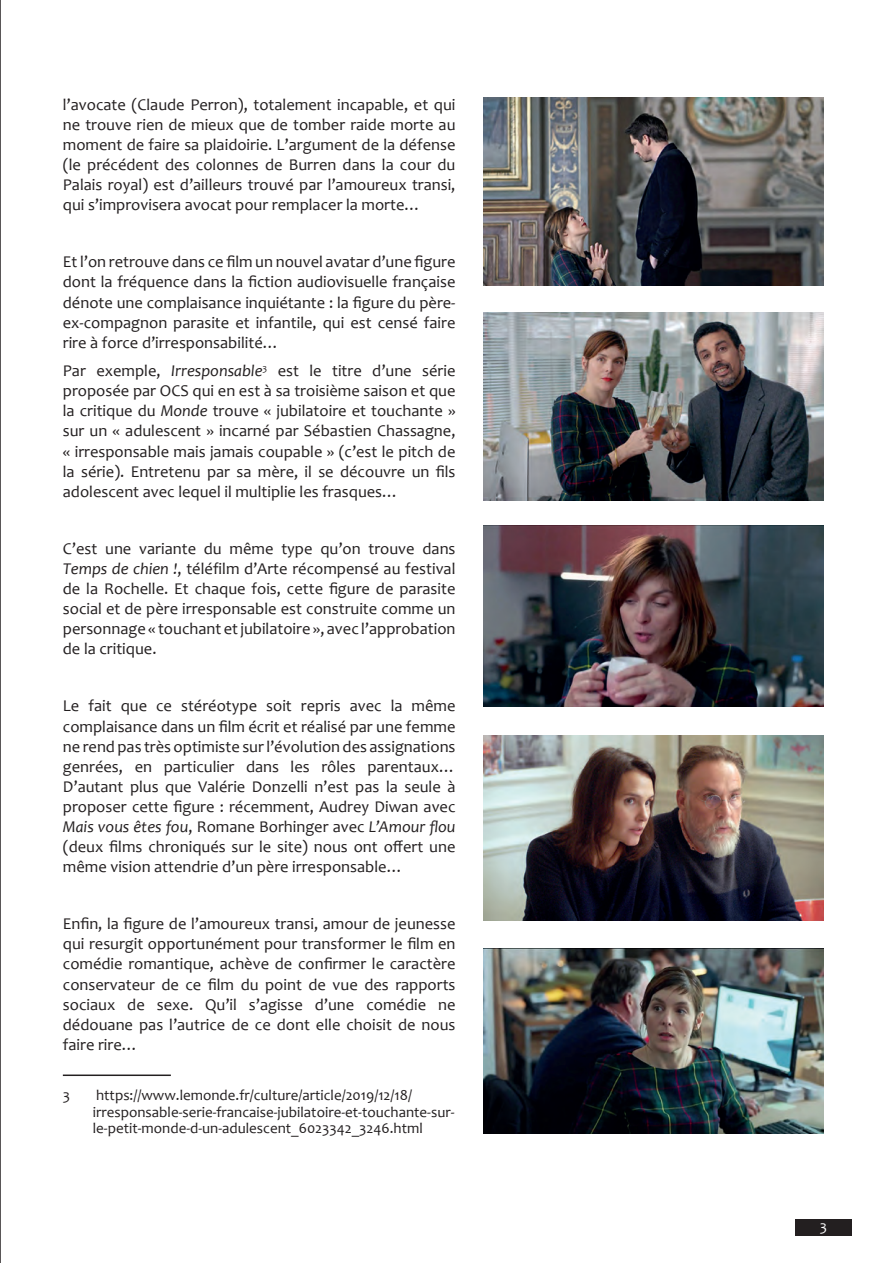
<style>
.page{position:relative;width:893px;height:1263px;background:#fff}
.page>*{position:absolute;margin:0;border:0;box-sizing:border-box;transform-origin:0 0}
.t1{font:16.5px/20.1px "Candara";color:#231f20;text-align:justify}
.t2{font:15px/16.5px "Candara";color:#231f20}
.t3{font:15px "Candara";color:#fff}
.s1{font-style:italic}
</style>
<div class="page">
<div style="left:795px;top:1220px;width:57px;height:16px;background:#231f20"></div>
<hr style="left:0;top:0;width:1px;height:1263px;background:#231f20">
<img style="left:484px;top:948px;width:339px;height:185px">
<img style="left:484px;top:312px;width:339px;height:188px">
<hr style="left:63px;top:1074px;width:108px;height:2px;background:#231f20">
<img style="left:484px;top:526px;width:339px;height:180px">
<img style="left:484px;top:736px;width:339px;height:185px">
<img style="left:484px;top:98px;width:339px;height:187px">
<p class="t1" style="left:63px;top:94px;width:394px">l’avocate (Claude Perron), totalement incapable, et qui ne trouve rien de mieux que de tomber raide morte au moment de faire sa plaidoirie. L’argument de la défense (le précédent des colonnes de Burren dans la cour du Palais royal) est d’ailleurs trouvé par l’amoureux transi, qui s’improvisera avocat pour remplacer la morte…</p>
<p class="t1" style="left:63px;top:252px;width:394px">Et l’on retrouve dans ce film un nouvel avatar d’une figure dont la fréquence dans la fiction audiovisuelle française dénote une complaisance inquiétante : la figure du père&shy;ex-compagnon parasite et infantile, qui est censé faire rire à force d’irresponsabilité…</p>
<p class="t1" style="left:63px;top:361px;width:394px">Par exemple, <span class="s1">Irresponsable</span><sup>3</sup> est le titre d’une série proposée par OCS qui en est à sa troisième saison et que la critique du <span class="s1">Monde</span> trouve « jubilatoire et touchante » sur un « adulescent » incarné par Sébastien Chassagne, « irresponsable mais jamais coupable » (c’est le pitch de la série). Entretenu par sa mère, il se découvre un fils adolescent avec lequel il multiplie les frasques…</p>
<p class="t1" style="left:63px;top:538px;width:394px">C’est une variante du même type qu’on trouve dans <span class="s1">Temps de chien !</span>, téléfilm d’Arte récompensé au festival de la Rochelle. Et chaque fois, cette figure de parasite social et de père irresponsable est construite comme un personnage « touchant et jubilatoire », avec l’approbation de la critique.</p>
<p class="t1" style="left:63px;top:696px;width:394px">Le fait que ce stéréotype soit repris avec la même complaisance dans un film écrit et réalisé par une femme ne rend pas très optimiste sur l’évolution des assignations genrées, en particulier dans les rôles parentaux… D’autant plus que Valérie Donzelli n’est pas la seule à proposer cette figure : récemment, Audrey Diwan avec <span class="s1">Mais vous êtes fou</span>, Romane Borhinger avec <span class="s1">L’Amour flou </span>(deux films chroniqués sur le site) nous ont offert une même vision attendrie d’un père irresponsable…</p>
<p class="t1" style="left:63px;top:914px;width:394px">Enfin, la figure de l’amoureux transi, amour de jeunesse qui resurgit opportunément pour transformer le film en comédie romantique, achève de confirmer le caractère conservateur de ce film du point de vue des rapports sociaux de sexe. Qu’il s’agisse d’une comédie ne dédouane pas l’autrice de ce dont elle choisit de nous faire rire…</p>
<p class="t2" style="left:63px;top:1087px;width:9px">3</p>
<p class="t2" style="left:93px;top:1087px;width:363px">https://www.lemonde.fr/culture/article/2019/12/18/ irresponsable-serie-francaise-jubilatoire-et-touchante-sur&shy;le-petit-monde-d-un-adulescent_6023342_3246.html</p>
<p class="t3" style="left:820px;top:1216px;width:9px">3</p>
</div>
